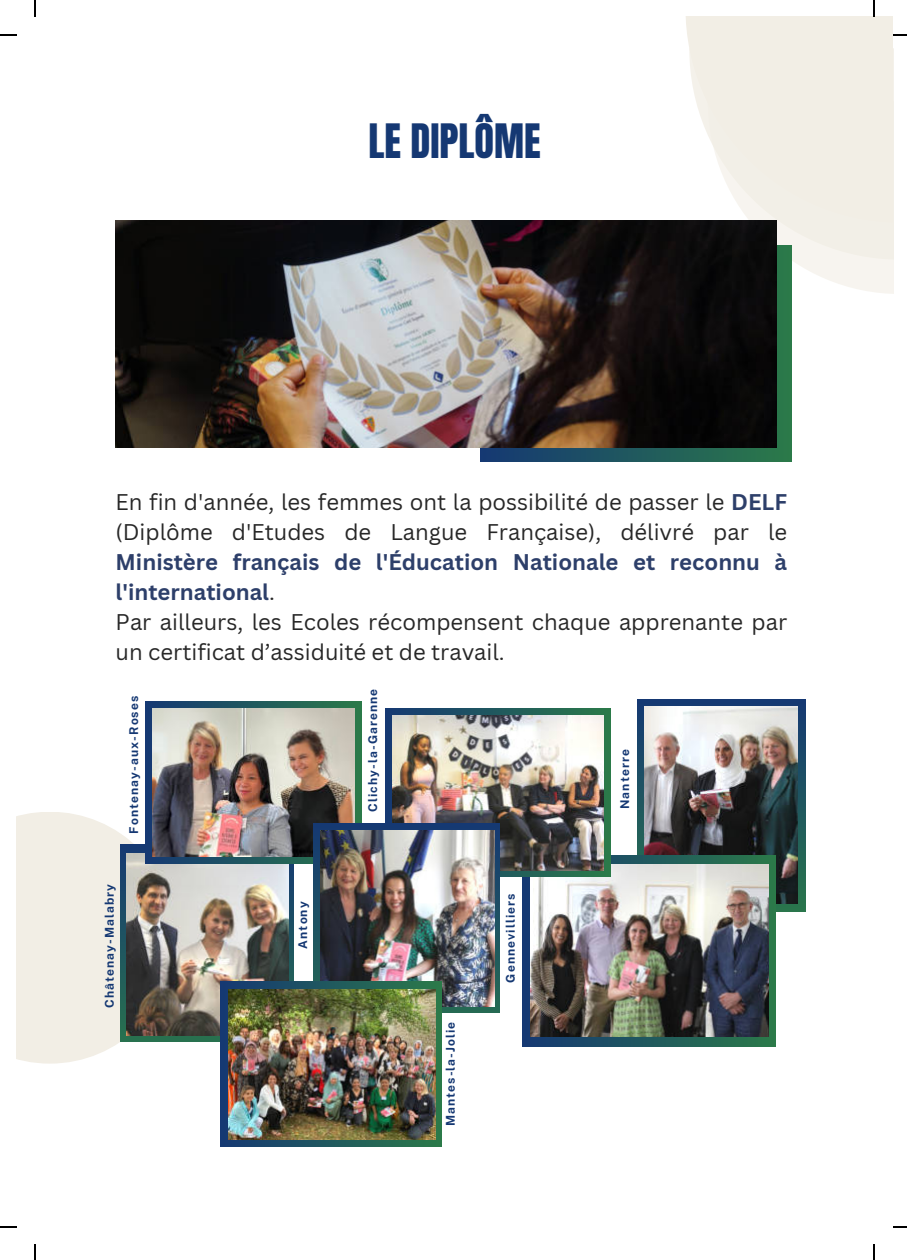
<style>
.page{position:relative;width:907px;height:1260px;background:#fff}
.page>*{position:absolute;margin:0;border:0;box-sizing:border-box;transform-origin:0 0}
.t1{font:40.2px "Anton";color:#153873}
.t2{font:22px/30px "Canva Sans";color:#272727}
.t3{font:700 12px "Public Sans";letter-spacing:.085em;color:#153873}
.s1{font-weight:700;color:#2d3f6a}
</style>
<div class="page">
<div style="left:480px;top:246px;width:311px;height:216px;background:linear-gradient(to right,#153873,#2b7a49)"></div>
<div style="left:16px;top:811px;width:160px;height:252px;background:#f2eee5"></div>
<img style="left:115px;top:221px;width:662px;height:226px">
<svg style="left:120px;top:844px;width:173px;height:197px;background:#26575e"></svg>
<img style="left:127px;top:853px;width:162px;height:182px">
<div style="left:145px;top:701px;width:216px;height:162px;background:linear-gradient(to right,#153873,#2b7949)"></div>
<svg style="left:637px;top:699px;width:168px;height:212px;background:#1e4e64"></svg>
<img style="left:152px;top:708px;width:203px;height:148px">
<img style="left:644px;top:706px;width:153px;height:196px">
<svg style="left:522px;top:855px;width:254px;height:190px;background:#285d5e"></svg>
<img style="left:531px;top:863px;width:237px;height:173px">
<svg style="left:385px;top:708px;width:225px;height:168px;background:#225c5b"></svg>
<img style="left:392px;top:715px;width:212px;height:155px">
<div style="left:313px;top:823px;width:186px;height:189px;background:linear-gradient(to bottom,#153873,#266a53)"></div>
<img style="left:320px;top:829px;width:174px;height:177px">
<svg style="left:221px;top:981px;width:220px;height:165px;background:#26595d"></svg>
<img style="left:228px;top:989px;width:207px;height:150px">
<svg style="left:34px;top:0;width:2px;height:17px"></svg>
<svg style="left:0;top:35px;width:16px;height:1px"></svg>
<svg style="left:685px;top:0;width:222px;height:294px"></svg>
<svg style="left:34px;top:1244px;width:2px;height:15px"></svg>
<svg style="left:0;top:1226px;width:16px;height:1px"></svg>
<svg style="left:873px;top:1244px;width:1px;height:15px"></svg>
<svg style="left:893px;top:1226px;width:14px;height:1px"></svg>
<h1 class="t1" style="left:368px;top:121px;width:174px">LE DIPLÔME</h1>
<p class="t2" style="left:116px;top:487px;width:673px">En fin d'année, les femmes ont la possibilité de passer le <span class="s1">DELF </span>(Diplôme d'Etudes de Langue Française), délivré par le</p>
<p class="t2" style="left:116px;top:547px;width:673px"><span class="s1">Ministère français de l'Éducation Nationale et reconnu à l'international</span>.<br>Par ailleurs, les Ecoles récompensent chaque apprenante par un certificat d’assiduité et de travail.</p>
<p class="t3" style="left:125px;top:833px;width:139px;rotate:-90deg">Fontenay-aux-Roses</p>
<p class="t3" style="left:364px;top:811px;width:124px;rotate:-90deg">Clichy-la-Garenne</p>
<p class="t3" style="left:616px;top:809px;width:61px;rotate:-90deg">Nanterre</p>
<p class="t3" style="left:101px;top:1007px;width:125px;rotate:-90deg">Châtenay-Malabry</p>
<p class="t3" style="left:294px;top:948px;width:49px;rotate:-90deg">Antony</p>
<p class="t3" style="left:502px;top:982px;width:90px;rotate:-90deg">Gennevilliers</p>
<p class="t3" style="left:442px;top:1125px;width:106px;rotate:-90deg">Mantes-la-Jolie</p>
</div>
